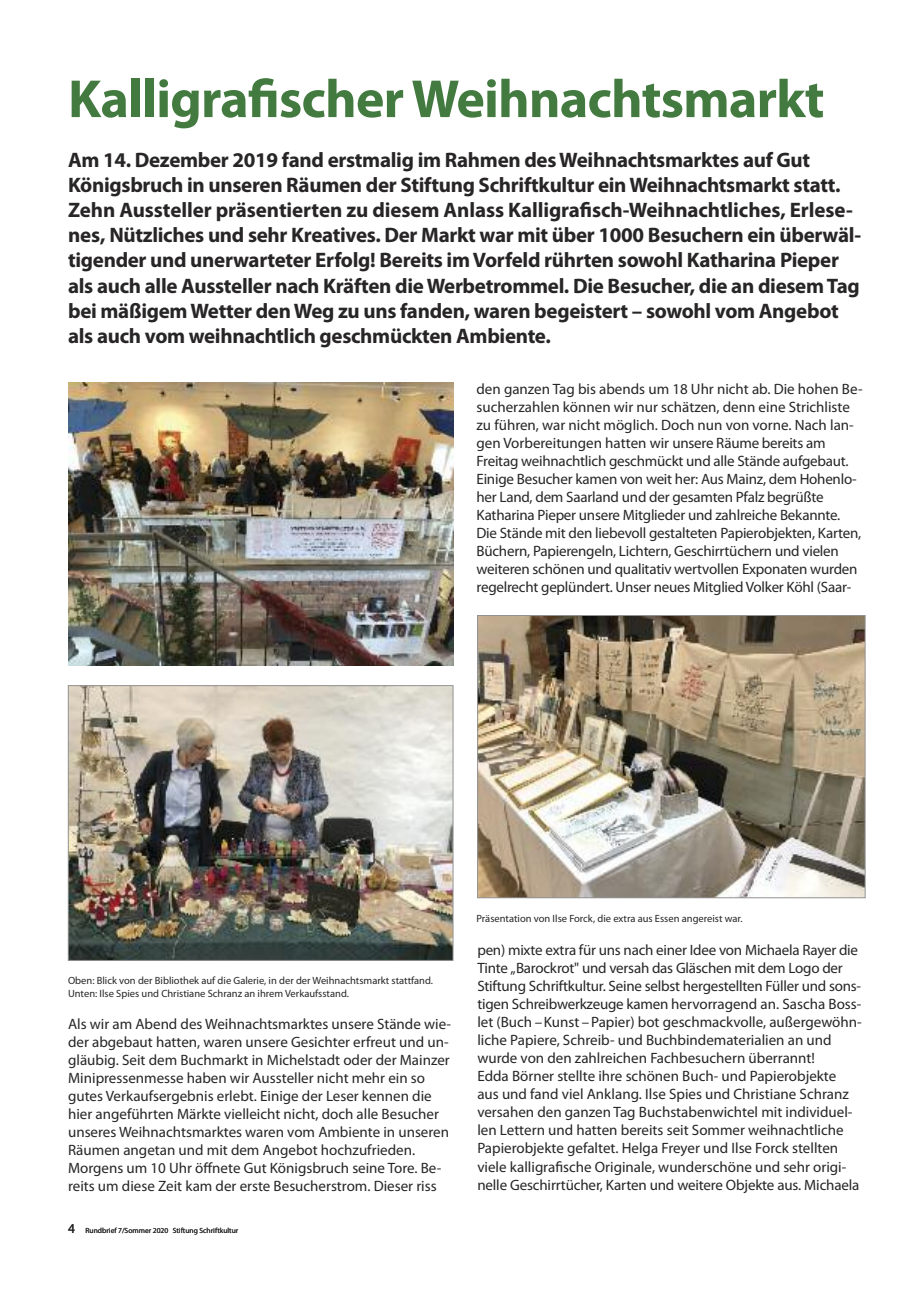
<style>
.page{position:relative;width:919px;height:1289px;background:#fff}
.page>*{position:absolute;margin:0;border:0;box-sizing:border-box;transform-origin:0 0}
.t1{font:700 54px "Myriad Pro";letter-spacing:-.015em;color:#437a3f}
.t2{font:700 21px/25.2px "Myriad Pro";letter-spacing:-.015em;color:#272526}
.t3{font:15px/18px "Myriad Pro";color:#272526}
.t4{font:10.5px/12.6px "Myriad Pro";color:#272526}
.t5{font:7.5px "Myriad Pro";color:#272526}
.s1{font-size:13.5px}
</style>
<div class="page">
<img style="left:68px;top:383px;width:385px;height:282px">
<img style="left:479px;top:617px;width:384px;height:279px">
<div style="left:477px;top:615px;width:388px;height:283px;border:1px solid #939293"></div>
<img style="left:70px;top:687px;width:381px;height:271px">
<div style="left:68px;top:685px;width:385px;height:275px;border:1px solid #939293"></div>
<h1 class="t1" style="left:68px;top:79px;width:757px">KalligrafischerWeihnachtsmarkt</h1>
<p class="t2" style="left:68px;top:149px;width:794px">Am 14. Dezember 2019 fand erstmalig im Rahmen desWeihnachtsmarktes auf Gut Königsbruch in unseren Räumen der Stiftung Schriftkultur einWeihnachtsmarkt statt.<br>Zehn Aussteller präsentierten zu diesem Anlass Kalligrafisch-Weihnachtliches, Erlese&shy;nes, Nützliches und sehr Kreatives. Der Markt war mit über 1000 Besuchern ein überwäl&shy;tigender und unerwarteter Erfolg! Bereits imVorfeld rührten sowohl Katharina Pieper als auch alle Aussteller nach Kräften dieWerbetrommel. Die Besucher, die an diesemTag bei mäßigemWetter denWeg zu uns fanden, waren begeistert – sowohl vom Angebot als auch vom weihnachtlich geschmückten Ambiente.</p>
<p class="t3" style="left:476px;top:381px;width:387px">den ganzen Tag bis abends um 18 Uhr nicht ab. Die hohen Be&shy;sucherzahlen können wir nur schätzen, denn eine Strichliste zu führen, war nicht möglich. Doch nun von vorne. Nach lan&shy;gen Vorbereitungen hatten wir unsere Räume bereits am Freitag weihnachtlich geschmückt und alle Stände aufgebaut.<br>Einige Besucher kamen von weit her: Aus Mainz, dem Hohenlo&shy;her Land, dem Saarland und der gesamten Pfalz begrüßte Katharina Pieper unsere Mitglieder und zahlreiche Bekannte.<br>Die Stände mit den liebevoll gestalteten Papierobjekten, Karten, Büchern, Papierengeln, Lichtern, Geschirrtüchern und vielen weiteren schönen und qualitativ wertvollen Exponaten wurden regelrecht geplündert. Unser neues Mitglied Volker Köhl (Saar-</p>
<p class="t4" style="left:68px;top:975px;width:366px">Oben: Blick von der Bibliothek auf die Galerie, in der der Weihnachtsmarkt stattfand.<br>Unten: Ilse Spies und Christiane Schranz an ihrem Verkaufsstand.</p>
<p class="t3" style="left:68px;top:1015px;width:384px">Als wir am Abend des Weihnachtsmarktes unsere Stände wie&shy;der abgebaut hatten, waren unsere Gesichter erfreut und un&shy;gläubig. Seit dem Buchmarkt in Michelstadt oder der Mainzer Minipressenmesse haben wir Aussteller nicht mehr ein so gutes Verkaufsergebnis erlebt. Einige der Leser kennen die hier angeführten Märkte vielleicht nicht, doch alle Besucher unseres Weihnachtsmarktes waren vom Ambiente in unseren Räumen angetan und mit dem Angebot hochzufrieden.<br>Morgens um 10 Uhr öffnete Gut Königsbruch seine Tore. Be&shy;reits um diese Zeit kam der erste Besucherstrom. Dieser riss</p>
<p class="t5" style="left:68px;top:1227px;width:172px"><span class="s1">4</span> Rundbrief 7/Sommer 2020 Stiftung Schriftkultur</p>
<p class="t4" style="left:476px;top:913px;width:267px">Präsentation von Ilse Forck, die extra aus Essen angereist war.</p>
<p class="t3" style="left:477px;top:942px;width:386px">pen) mixte extra für uns nach einer Idee von Michaela Rayer die Tinte „Barockrot" und versah das Gläschen mit dem Logo der Stiftung Schriftkultur. Seine selbst hergestellten Füller und sons&shy;tigen Schreibwerkzeuge kamen hervorragend an. Sascha Boss&shy;let (Buch –Kunst –Papier) bot geschmackvolle, außergewöhn&shy;liche Papiere, Schreib- und Buchbindematerialien an und wurde von den zahlreichen Fachbesuchern überrannt!<br>Edda Börner stellte ihre schönen Buch- und Papierobjekte<br>aus und fand viel Anklang. Ilse Spies und Christiane Schranz versahen den ganzen Tag Buchstabenwichtel mit individuel&shy;len Lettern und hatten bereits seit Sommer weihnachtliche Papierobjekte gefaltet. Helga Freyer und Ilse Forck stellten viele kalligrafische Originale, wunderschöne und sehr origi&shy;nelle Geschirrtücher, Karten und weitere Objekte aus. Michaela</p>
</div>
